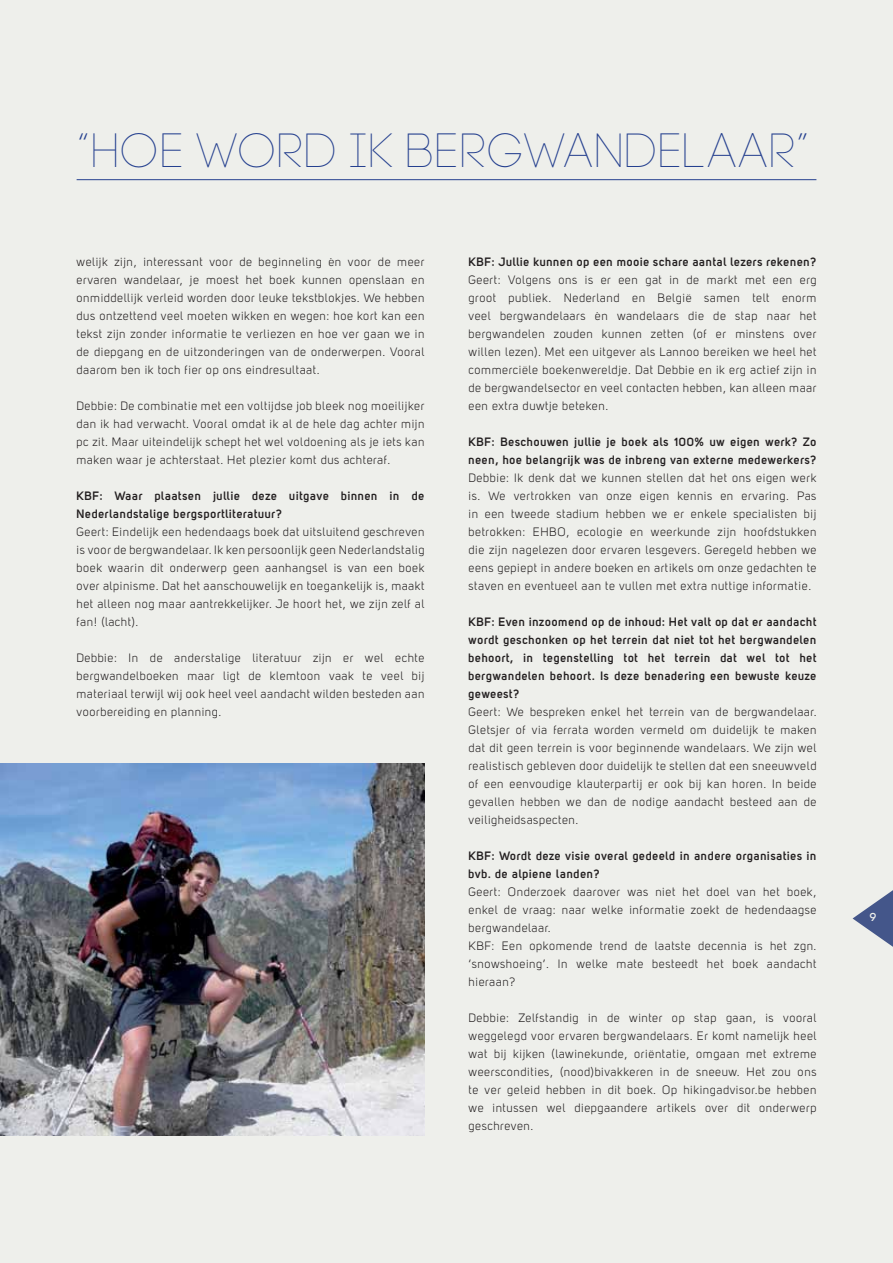
<style>
.page{position:relative;width:893px;height:1263px;background:#eeefeb}
.page>*{position:absolute;margin:0;border:0;box-sizing:border-box;transform-origin:0 0}
.t1{font:48px "Code Pro Light";color:#25408f}
.t2{font:12px/18px "Uni Sans Book";letter-spacing:.05em;color:#231f20;text-align:justify}
.t3{font:700 12px/18px "Uni Sans Semi";letter-spacing:.05em;color:#231f20}
.t4{font:11.55px "Code Pro Demo";color:#fff}
</style>
<div class="page">
<hr style="left:77px;top:179px;width:739px;height:1px;background:#25408f">
<img style="left:0;top:764px;width:424px;height:371px">
<h1 class="t1" style="left:77px;top:126px;width:734px">“HOE WORD IK BERGWANDELAAR”</h1>
<p class="t2" style="left:77px;top:253px;width:349px">welijk zijn, interessant voor de beginneling èn voor de meer ervaren wandelaar, je moest het boek kunnen openslaan en onmiddellijk verleid worden door leuke tekstblokjes. We hebben dus ontzettend veel moeten wikken en wegen: hoe kort kan een tekst zijn zonder informatie te verliezen en hoe ver gaan we in de diepgang en de uitzonderingen van de onderwerpen. Vooral daarom ben ik toch fier op ons eindresultaat.</p>
<p class="t2" style="left:77px;top:397px;width:349px">Debbie: De combinatie met een voltijdse job bleek nog moeilijker dan ik had verwacht. Vooral omdat ik al de hele dag achter mijn pc zit. Maar uiteindelijk schept het wel voldoening als je iets kan maken waar je achterstaat. Het plezier komt dus achteraf.</p>
<p class="t3" style="left:77px;top:487px;width:349px">KBF: Waar plaatsen jullie deze uitgave binnen in de<br>Nederlandstalige bergsportliteratuur?</p>
<p class="t2" style="left:77px;top:523px;width:349px">Geert: Eindelijk een hedendaags boek dat uitsluitend geschreven is voor de bergwandelaar. Ik ken persoonlijk geen Nederlandstalig boek waarin dit onderwerp geen aanhangsel is van een boek over alpinisme. Dat het aanschouwelijk en toegankelijk is, maakt het alleen nog maar aantrekkelijker. Je hoort het, we zijn zelf al fan! (lacht).</p>
<p class="t2" style="left:77px;top:649px;width:349px">Debbie: In de anderstalige literatuur zijn er wel echte bergwandelboeken maar ligt de klemtoon vaak te veel bij materiaal terwijl wij ook heel veel aandacht wilden besteden aan voorbereiding en planning.</p>
<p class="t3" style="left:469px;top:253px;width:349px">KBF: Jullie kunnen op een mooie schare aantal lezers rekenen?</p>
<p class="t2" style="left:469px;top:271px;width:349px">Geert: Volgens ons is er een gat in de markt met een erg groot publiek. Nederland en België samen telt enorm veel bergwandelaars èn wandelaars die de stap naar het bergwandelen zouden kunnen zetten (of er minstens over willen lezen). Met een uitgever als Lannoo bereiken we heel het commerciële boekenwereldje. Dat Debbie en ik erg actief zijn in de bergwandelsector en veel contacten hebben, kan alleen maar een extra duwtje beteken.</p>
<p class="t3" style="left:469px;top:433px;width:349px">KBF: Beschouwen jullie je boek als 100% uw eigen werk? Zo neen, hoe belangrijk was de inbreng van externe medewerkers?</p>
<p class="t2" style="left:469px;top:469px;width:349px">Debbie: Ik denk dat we kunnen stellen dat het ons eigen werk is. We vertrokken van onze eigen kennis en ervaring. Pas in een tweede stadium hebben we er enkele specialisten bij betrokken: EHBO, ecologie en weerkunde zijn hoofdstukken die zijn nagelezen door ervaren lesgevers. Geregeld hebben we eens gepiept in andere boeken en artikels om onze gedachten te staven en eventueel aan te vullen met extra nuttige informatie.</p>
<p class="t3" style="left:469px;top:613px;width:349px;text-align:justify">KBF: Even inzoomend op de inhoud: Het valt op dat er aandacht wordt geschonken op het terrein dat niet tot het bergwandelen behoort, in tegenstelling tot het terrein dat wel tot het bergwandelen behoort. Is deze benadering een bewuste keuze geweest?</p>
<p class="t2" style="left:469px;top:703px;width:349px">Geert: We bespreken enkel het terrein van de bergwandelaar.<br>Gletsjer of via ferrata worden vermeld om duidelijk te maken dat dit geen terrein is voor beginnende wandelaars. We zijn wel realistisch gebleven door duidelijk te stellen dat een sneeuwveld of een eenvoudige klauterpartij er ook bij kan horen. In beide gevallen hebben we dan de nodige aandacht besteed aan de veiligheidsaspecten.</p>
<p class="t3" style="left:469px;top:847px;width:349px">KBF: Wordt deze visie overal gedeeld in andere organisaties in bvb. de alpiene landen?</p>
<p class="t2" style="left:469px;top:883px;width:349px;text-align:left">Geert: Onderzoek daarover was niet het doel van het boek, enkel de vraag: naar welke informatie zoekt de hedendaagse bergwandelaar.<br>KBF: Een opkomende trend de laatste decennia is het zgn. ‘snowshoeing’. In welke mate besteedt het boek aandacht hieraan?</p>
<p class="t2" style="left:469px;top:1009px;width:349px">Debbie: Zelfstandig in de winter op stap gaan, is vooral weggelegd voor ervaren bergwandelaars. Er komt namelijk heel wat bij kijken (lawinekunde, oriëntatie, omgaan met extreme weerscondities, (nood)bivakkeren in de sneeuw. Het zou ons te ver geleid hebben in dit boek. Op hikingadvisor.be hebben we intussen wel diepgaandere artikels over dit onderwerp geschreven.</p>
<p class="t4" style="left:870px;top:911px;width:8px">9</p>
</div>
